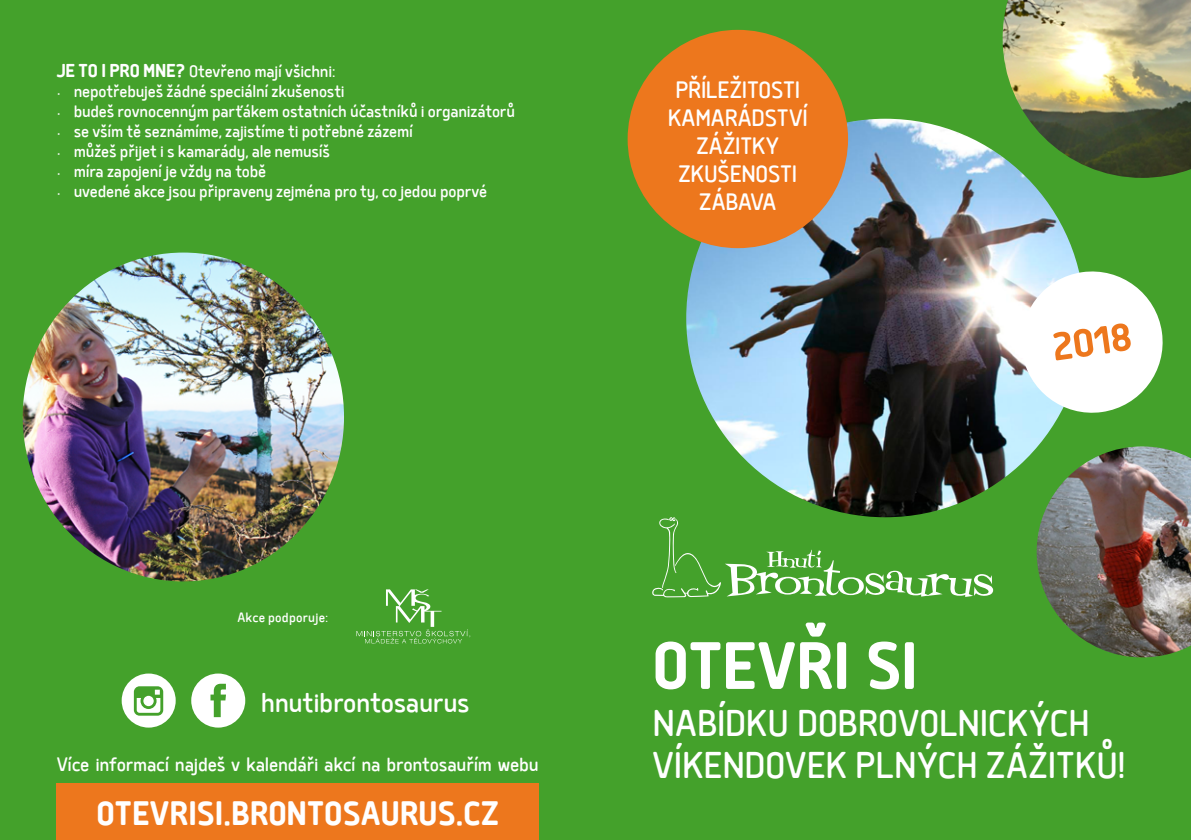
<style>
.page{position:relative;width:1191px;height:840px;background:#fff}
.page>*{position:absolute;margin:0;border:0;box-sizing:border-box;transform-origin:0 0}
.t1{font:700 79.6px "Delm";letter-spacing:-.005em;color:#fff}
.t2{font:700 46.6px "Delm";color:#ed771d}
.t3{font:44px/42px "Delm";color:#fff}
.t4{font:700 40px "Delm";color:#fff}
.t5{font:33px "Delm";letter-spacing:-.015em;color:#fff}
.t6{font:28px/28px "Delm";letter-spacing:-.01em;color:#fff;text-align:center}
.t7{font:23px "Delm";letter-spacing:-.01em;color:#fff}
.t8{font:20px "Delm";letter-spacing:-.01em;color:#fff}
.t9{font:16px "Delm";letter-spacing:.015em;color:#fff}
.s1{font-weight:700;font-size:22px}
</style>
<div class="page">
<div style="left:0;top:0;width:1191px;height:839px;background:#44a12b"></div>
<div style="left:57px;top:782px;width:482px;height:57px;background:#ed771d"></div>
<img style="left:686px;top:119px;width:398px;height:398px;border-radius:199px">
<svg style="left:652px;top:517px;width:341px;height:80px"></svg>
<svg style="left:1016px;top:266px;width:147px;height:151px;background:#ddeedf"></svg>
<div style="left:627px;top:30px;width:221px;height:218px;background:#ed771d;border-radius:50%"></div>
<img style="left:1036px;top:446px;width:155px;height:211px">
<img style="left:1002px;top:0;width:189px;height:178px">
<svg style="left:122px;top:673px;width:54px;height:54px"></svg>
<svg style="left:191px;top:673px;width:54px;height:54px"></svg>
<img style="left:23px;top:252px;width:321px;height:329px">
<svg style="left:356px;top:589px;width:114px;height:54px"></svg>
<p class="t8" style="left:57px;top:59px;width:281px"><span class="s1">JE TO I PRO MNE?</span> Otevřeno mají všichni:</p>
<p class="t8" style="left:57px;top:79px;width:289px">• nepotřebuješ žádné speciální zkušenosti</p>
<p class="t8" style="left:57px;top:99px;width:460px">• budeš rovnocenným parťákem ostatních účastníků i organizátorů</p>
<p class="t8" style="left:57px;top:119px;width:358px">• se vším tě seznámíme, zajistíme ti potřebné zázemí</p>
<p class="t8" style="left:57px;top:139px;width:275px">• můžeš přijet i s kamarády, ale nemusíš</p>
<p class="t8" style="left:57px;top:159px;width:211px">• míra zapojení je vždy na tobě</p>
<p class="t8" style="left:57px;top:179px;width:432px">• uvedené akce jsou připraveny zejména pro ty, co jedou poprvé</p>
<p class="t9" style="left:237px;top:608px;width:93px">Akce podporuje:</p>
<h3 class="t5" style="left:261px;top:682px;width:210px">hnutibrontosaurus</h3>
<p class="t7" style="left:57px;top:750px;width:483px">Více informací najdeš v kalendáři akcí na brontosauřím webu</p>
<h3 class="t4" style="left:97px;top:789px;width:404px">OTEVRISI.BRONTOSAURUS.CZ</h3>
<h3 class="t6" style="left:667px;top:74px;width:142px">PŘÍLEŽITOSTI<br>KAMARÁDSTVÍ<br>ZÁŽITKY<br>ZKUŠENOSTI<br>ZÁBAVA</h3>
<h2 class="t2" style="left:1048px;top:319px;width:82px;rotate:-8deg">2018</h2>
<h1 class="t1" style="left:652px;top:617px;width:267px">OTEVŘI SI</h1>
<h3 class="t3" style="left:652px;top:699px;width:475px">NABÍDKU DOBROVOLNICKÝCH<br>VÍKENDOVEK PLNÝCH ZÁŽITKŮ!</h3>
</div>
